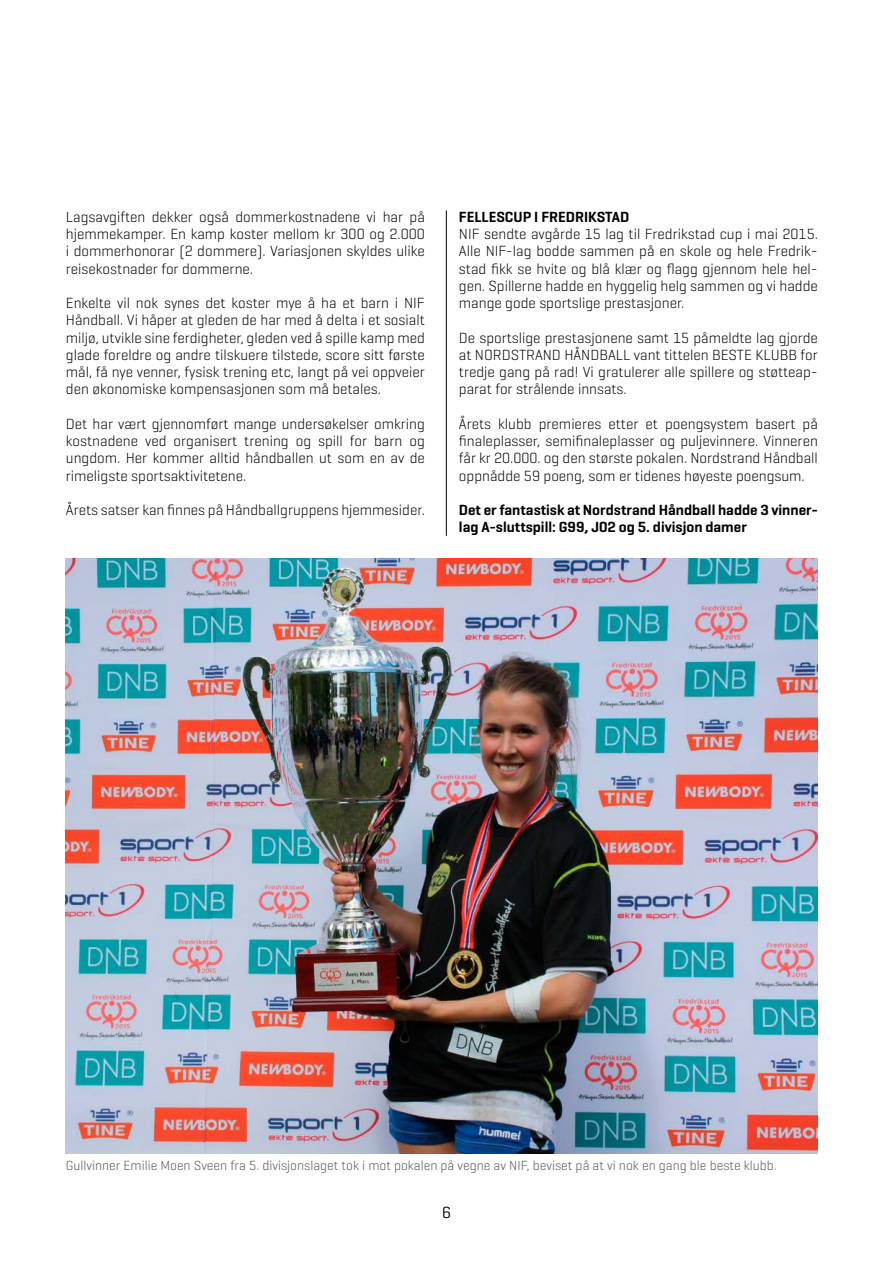
<style>
.page{position:relative;width:893px;height:1263px;background:#fff}
.page>*{position:absolute;margin:0;border:0;box-sizing:border-box;transform-origin:0 0}
.t1{font:16.5px "Geogrotesque";color:#000}
.t2{font:300 15px/17.2px "Geogrotesque";color:#000;text-align:justify}
.t3{font:600 15px/17.2px "Geogrotesque";color:#000}
.t4{font:300 13.5px "Geogrotesque";color:#565655}
</style>
<div class="page">
<hr style="left:446px;top:210px;width:1px;height:326px;background:#000">
<img style="left:66px;top:558px;width:752px;height:595px">
<p class="t2" style="left:66px;top:208px;width:360px">Lagsavgiften dekker også dommerkostnadene vi har på hjemmekamper. En kamp koster mellom kr 300 og 2.000 i dommerhonorar (2 dommere). Variasjonen skyldes ulike reisekostnader for dommerne.</p>
<p class="t2" style="left:66px;top:294px;width:360px">Enkelte vil nok synes det koster mye å ha et barn i NIF Håndball. Vi håper at gleden de har med å delta i et sosialt miljø, utvikle sine ferdigheter, gleden ved å spille kamp med glade foreldre og andre tilskuere tilstede, score sitt første mål, få nye venner, fysisk trening etc, langt på vei oppveier den økonomiske kompensasjonen som må betales.</p>
<p class="t2" style="left:66px;top:415px;width:360px">Det har vært gjennomført mange undersøkelser omkring kostnadene ved organisert trening og spill for barn og ungdom. Her kommer alltid håndballen ut som en av de rimeligste sportsaktivitetene.</p>
<p class="t2" style="left:66px;top:501px;width:360px">Årets satser kan finnes på Håndballgruppens hjemmesider.</p>
<p class="t3" style="left:459px;top:208px;width:172px">FELLESCUP I FREDRIKSTAD</p>
<p class="t2" style="left:459px;top:225px;width:360px">NIF sendte avgårde 15 lag til Fredrikstad cup i mai 2015.<br>Alle NIF-lag bodde sammen på en skole og hele Fredrik&shy;stad fikk se hvite og blå klær og flagg gjennom hele hel&shy;gen. Spillerne hadde en hyggelig helg sammen og vi hadde mange gode sportslige prestasjoner.</p>
<p class="t2" style="left:459px;top:328px;width:360px">De sportslige prestasjonene samt 15 påmeldte lag gjorde at NORDSTRAND HÅNDBALL vant tittelen BESTE KLUBB for tredje gang på rad! Vi gratulerer alle spillere og støtteap&shy;parat for strålende innsats.</p>
<p class="t2" style="left:459px;top:415px;width:360px">Årets klubb premieres etter et poengsystem basert på finaleplasser, semifinaleplasser og puljevinnere. Vinneren får kr 20.000. og den største pokalen. Nordstrand Håndball oppnådde 59 poeng, som er tidenes høyeste poengsum.</p>
<p class="t3" style="left:459px;top:501px;width:360px">Det er fantastisk at Nordstrand Håndball hadde 3 vinner&shy;lag A-sluttspill: G99, J02 og 5. divisjon damer</p>
<p class="t4" style="left:66px;top:1157px;width:712px">Gullvinner Emilie Moen Sveen fra 5. divisjonslaget tok i mot pokalen på vegne av NIF, beviset på at vi nok en gang ble beste klubb.</p>
<p class="t1" style="left:442px;top:1202px;width:10px">6</p>
</div>
